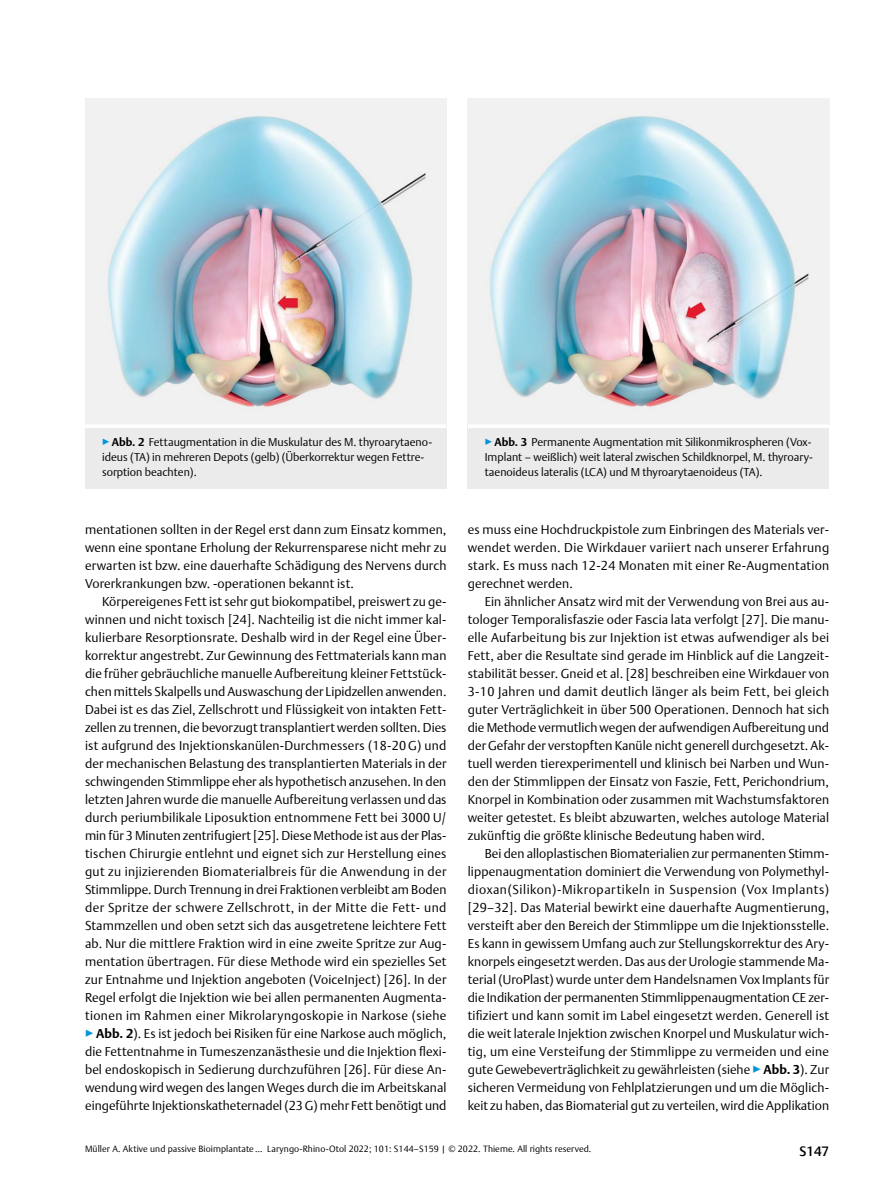
<style>
.page{position:relative;width:893px;height:1191px;background:#fff}
.page>*{position:absolute;margin:0;border:0;box-sizing:border-box;transform-origin:0 0}
.t1{font:500 13.5px "Thieme Argo 2011";color:#000}
.t2{font:300 12.75px/18px "Thieme Argo 2011";letter-spacing:.01em;color:#000;text-align:justify}
.t3{font:300 11.25px/15px "Thieme Argo 2011";color:#000}
.t4{font:300 9px "Thieme Argo 2011";letter-spacing:.01em;color:#000}
.s1{color:#0095da}
.s2{font-weight:700}
</style>
<div class="page">
<img style="left:85px;top:99px;width:361px;height:325px">
<div style="left:85px;top:424px;width:361px;height:65px;background:#ebebec"></div>
<hr style="left:85px;top:424px;width:361px;height:4px;background:#fff">
<img style="left:468px;top:99px;width:361px;height:325px">
<div style="left:468px;top:424px;width:361px;height:65px;background:#ebebec"></div>
<hr style="left:468px;top:424px;width:361px;height:4px;background:#fff">
<p class="t3" style="left:102px;top:434px;width:332px"><span class="s1">▶</span><span class="s2">Abb. 2</span> Fettaugmentation in die Muskulatur des M. thyroarytaeno&shy;ideus (TA) in mehreren Depots (gelb) (Überkorrektur wegen Fettre&shy;sorption beachten).</p>
<p class="t3" style="left:485px;top:434px;width:330px"><span class="s1">▶</span><span class="s2">Abb. 3</span> Permanente Augmentation mit Silikonmikrospheren (Vox-<br>Implant – weißlich) weit lateral zwischen Schildknorpel, M. thyroary&shy;taenoideus lateralis (LCA) und M thyroarytaenoideus (TA).</p>
<p class="t2" style="left:85px;top:520px;width:363px">mentationen sollten in der Regel erst dann zum Einsatz kommen, wenn eine spontane Erholung der Rekurrensparese nicht mehr zu erwarten ist bzw. eine dauerhafte Schädigung des Nervens durch Vorerkrankungen bzw. -operationen bekannt ist.</p>
<p class="t2" style="left:85px;top:592px;width:363px;text-indent:17px">Körpereigenes Fett ist sehr gut biokompatibel, preiswert zu ge&shy;winnen und nicht toxisch [24]. Nachteilig ist die nicht immer kal&shy;kulierbare Resorptionsrate. Deshalb wird in der Regel eine Über&shy;korrektur angestrebt. Zur Gewinnung des Fettmaterials kann man die früher gebräuchliche manuelle Aufbereitung kleiner Fettstück&shy;chen mittels Skalpells und Auswaschung der Lipidzellen anwenden.<br>Dabei ist es das Ziel, Zellschrott und Flüssigkeit von intakten Fett&shy;zellen zu trennen, die bevorzugt transplantiert werden sollten. Dies ist aufgrund des Injektionskanülen-Durchmessers (18-20G) und der mechanischen Belastung des transplantierten Materials in der schwingenden Stimmlippe eher als hypothetisch anzusehen. In den letzten Jahren wurde die manuelle Aufbereitung verlassen und das durch periumbilikale Liposuktion entnommene Fett bei 3000 U/ min für 3 Minuten zentrifugiert [25]. Diese Methode ist aus der Plas&shy;tischen Chirurgie entlehnt und eignet sich zur Herstellung eines gut zu injizierenden Biomaterialbreis für die Anwendung in der Stimmlippe. Durch Trennung in drei Fraktionen verbleibt am Boden der Spritze der schwere Zellschrott, in der Mitte die Fett- und Stammzellen und oben setzt sich das ausgetretene leichtere Fett ab. Nur die mittlere Fraktion wird in eine zweite Spritze zur Aug&shy;mentation übertragen. Für diese Methode wird ein spezielles Set zur Entnahme und Injektion angeboten (VoiceInject) [26]. In der Regel erfolgt die Injektion wie bei allen permanenten Augmenta&shy;tionen im Rahmen einer Mikrolaryngoskopie in Narkose (siehe <span class="s1">▶</span><span class="s2">Abb. 2</span>). Es ist jedoch bei Risiken für eine Narkose auch möglich, die Fettentnahme in Tumeszenzanästhesie und die Injektion flexi&shy;bel endoskopisch in Sedierung durchzuführen [26]. Für diese An&shy;wendung wird wegen des langen Weges durch die im Arbeitskanal eingeführte Injektionskatheternadel (23G) mehr Fett benötigt und</p>
<p class="t2" style="left:468px;top:520px;width:363px">es muss eine Hochdruckpistole zum Einbringen des Materials ver&shy;wendet werden. Die Wirkdauer variiert nach unserer Erfahrung stark. Es muss nach 12-24 Monaten mit einer Re-Augmentation gerechnet werden.</p>
<p class="t2" style="left:468px;top:592px;width:363px;text-indent:17px">Ein ähnlicher Ansatz wird mit der Verwendung von Brei aus au&shy;tologer Temporalisfaszie oder Fascia lata verfolgt [27]. Die manu&shy;elle Aufarbeitung bis zur Injektion ist etwas aufwendiger als bei Fett, aber die Resultate sind gerade im Hinblick auf die Langzeit&shy;stabilität besser. Gneid et al. [28] beschreiben eine Wirkdauer von 3-10 Jahren und damit deutlich länger als beim Fett, bei gleich guter Verträglichkeit in über 500 Operationen. Dennoch hat sich die Methode vermutlich wegen der aufwendigen Aufbereitung und der Gefahr der verstopften Kanüle nicht generell durchgesetzt. Ak&shy;tuell werden tierexperimentell und klinisch bei Narben und Wun&shy;den der Stimmlippen der Einsatz von Faszie, Fett, Perichondrium, Knorpel in Kombination oder zusammen mit Wachstumsfaktoren weiter getestet. Es bleibt abzuwarten, welches autologe Material zukünftig die größte klinische Bedeutung haben wird.</p>
<p class="t2" style="left:468px;top:844px;width:363px;text-indent:17px">Bei den alloplastischen Biomaterialien zur permanenten Stimm&shy;lippenaugmentation dominiert die Verwendung von Polymethyl&shy;dioxan(Silikon)-Mikropartikeln in Suspension (Vox Implants) [29–32]. Das Material bewirkt eine dauerhafte Augmentierung, versteift aber den Bereich der Stimmlippe um die Injektionsstelle.<br>Es kann in gewissem Umfang auch zur Stellungskorrektur des Ary&shy;knorpels eingesetzt werden. Das aus der Urologie stammende Ma&shy;terial (UroPlast) wurde unter dem Handelsnamen Vox Implants für die Indikation der permanenten Stimmlippenaugmentation CE zer&shy;tifiziert und kann somit im Label eingesetzt werden. Generell ist die weit laterale Injektion zwischen Knorpel und Muskulatur wich&shy;tig, um eine Versteifung der Stimmlippe zu vermeiden und eine gute Gewebeverträglichkeit zu gewährleisten (siehe <span class="s1">▶</span><span class="s2">Abb. 3</span>). Zur sicheren Vermeidung von Fehlplatzierungen und um die Möglich&shy;keit zu haben, das Biomaterial gut zu verteilen, wird die Applikation</p>
<p class="t4" style="left:85px;top:1143px;width:508px">Müller A. Aktive und passive Bioimplantate … Laryngo-Rhino-Otol 2022; 101: S144–S159 | © 2022. Thieme. All rights reserved.</p>
<p class="t1" style="left:799px;top:1142px;width:31px">S147</p>
</div>
